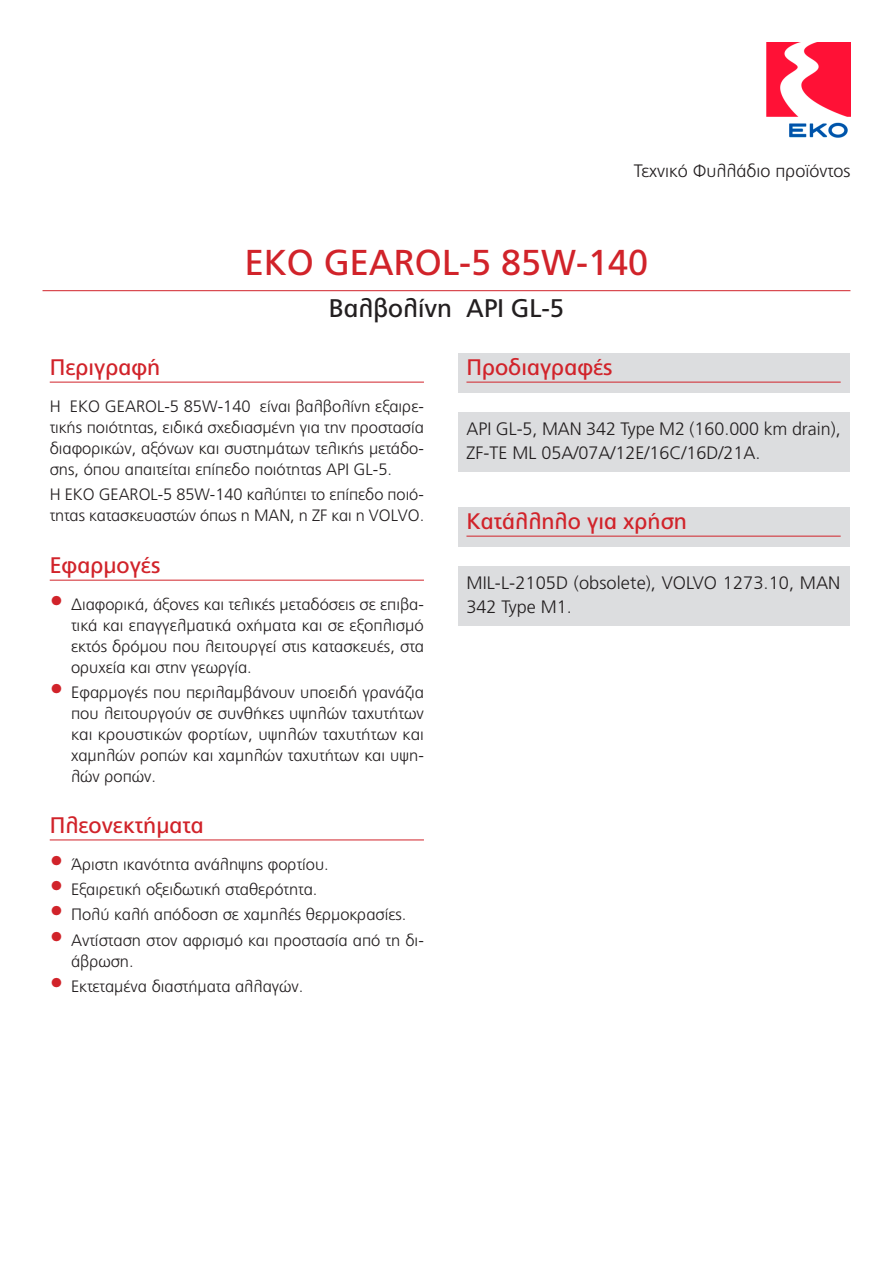
<style>
.page{position:relative;width:893px;height:1263px;background:#fff}
.page>*{position:absolute;margin:0;border:0;box-sizing:border-box;transform-origin:0 0}
.t1{font:36px "PF Catalog Poly";color:#d1232a}
.t2{font:25.5px "PF Catalog";color:#231f20}
.t3{font:22.5px "PF Catalog Poly";color:#d1232a}
.t4{font:300 18px/24px "PF Catalog";color:#231f20}
.t5{font:300 16.5px/21px "PF Catalog";color:#231f20;text-align:justify}
.s1{font-size:27px;color:#d1232a}
</style>
<div class="page">
<hr style="left:43px;top:290px;width:807px;height:1px;background:#d1232a">
<hr style="left:50px;top:382px;width:374px;height:1px;background:#d1232a">
<hr style="left:50px;top:580px;width:374px;height:1px;background:#d1232a">
<hr style="left:50px;top:839px;width:374px;height:1px;background:#d1232a">
<div style="left:458px;top:353px;width:391px;height:39px;background:#dcdddf"></div>
<hr style="left:466px;top:382px;width:375px;height:1px;background:#d1232a">
<div style="left:458px;top:413px;width:391px;height:59px;background:#dcdddf"></div>
<div style="left:458px;top:507px;width:391px;height:39px;background:#dcdddf"></div>
<hr style="left:466px;top:536px;width:375px;height:1px;background:#d1232a">
<div style="left:458px;top:567px;width:391px;height:59px;background:#dcdddf"></div>
<img style="left:767px;top:43px;width:83px;height:95px">
<p class="t4" style="left:634px;top:159px;width:218px">Τεχνικό Φυλλάδιο προϊόντος</p>
<h1 class="t1" style="left:245px;top:242px;width:405px">EKO GEAROL-5 85W-140</h1>
<h2 class="t2" style="left:329px;top:294px;width:237px">Βαλβολίνη API GL-5</h2>
<h3 class="t3" style="left:50px;top:354px;width:112px">Περιγραφή</h3>
<p class="t5" style="left:50px;top:396px;width:376px">Η EKO GEAROL-5 85W-140 είναι βαλβολίνη εξαιρε&shy;τικής ποιότητας, ειδικά σχεδιασμένη για την προστασία διαφορικών, αξόνων και συστημάτων τελικής μετάδο&shy;σης, όπου απαιτείται επίπεδο ποιότητας API GL-5.</p>
<p class="t5" style="left:50px;top:484px;width:376px">Η EKO GEAROL-5 85W-140 καλύπτει το επίπεδο ποιό&shy;τητας κατασκευαστών όπως η MAN, η ZF και η VOLVO.</p>
<h3 class="t3" style="left:50px;top:552px;width:112px">Εφαρμογές</h3>
<p class="t5" style="left:71px;top:594px;width:355px;text-indent:-21px"><span class="s1">•</span> Διαφορικά, άξονες και τελικές μεταδόσεις σε επιβα&shy;τικά και επαγγελματικά οχήματα και σε εξοπλισμό εκτός δρόμου που λειτουργεί στις κατασκευές, στα ορυχεία και στην γεωργία.</p>
<p class="t5" style="left:71px;top:682px;width:355px;text-indent:-21px"><span class="s1">•</span> Εφαρμογές που περιλαμβάνουν υποειδή γρανάζια που λειτουργούν σε συνθήκες υψηλών ταχυτήτων και κρουστικών φορτίων, υψηλών ταχυτήτων και χαμηλών ροπών και χαμηλών ταχυτήτων και υψη&shy;λών ροπών.</p>
<h3 class="t3" style="left:50px;top:812px;width:156px">Πλεονεκτήματα</h3>
<p class="t5" style="left:50px;top:854px;width:280px"><span class="s1">•</span> Άριστη ικανότητα ανάληψης φορτίου.</p>
<p class="t5" style="left:50px;top:879px;width:269px"><span class="s1">•</span> Εξαιρετική οξειδωτική σταθερότητα.</p>
<p class="t5" style="left:50px;top:904px;width:358px"><span class="s1">•</span> Πολύ καλή απόδοση σε χαμηλές θερμοκρασίες.</p>
<p class="t5" style="left:71px;top:930px;width:354px;text-indent:-21px"><span class="s1">•</span> Αντίσταση στον αφρισμό και προστασία από τη δι&shy;άβρωση.</p>
<p class="t5" style="left:50px;top:976px;width:255px"><span class="s1">•</span> Εκτεταμένα διαστήματα αλλαγών.</p>
<h3 class="t3" style="left:466px;top:354px;width:148px">Προδιαγραφές</h3>
<p class="t4" style="left:466px;top:417px;width:376px">API GL-5, MAN 342 Type M2 (160.000 km drain),<br>ZF-TE ML 05A/07A/12E/16C/16D/21A.</p>
<h3 class="t3" style="left:466px;top:508px;width:222px">Κατάλληλο για χρήση</h3>
<p class="t4" style="left:466px;top:571px;width:375px">MIL-L-2105D (obsolete), VOLVO 1273.10, MAN<br>342 Type M1.</p>
</div>
